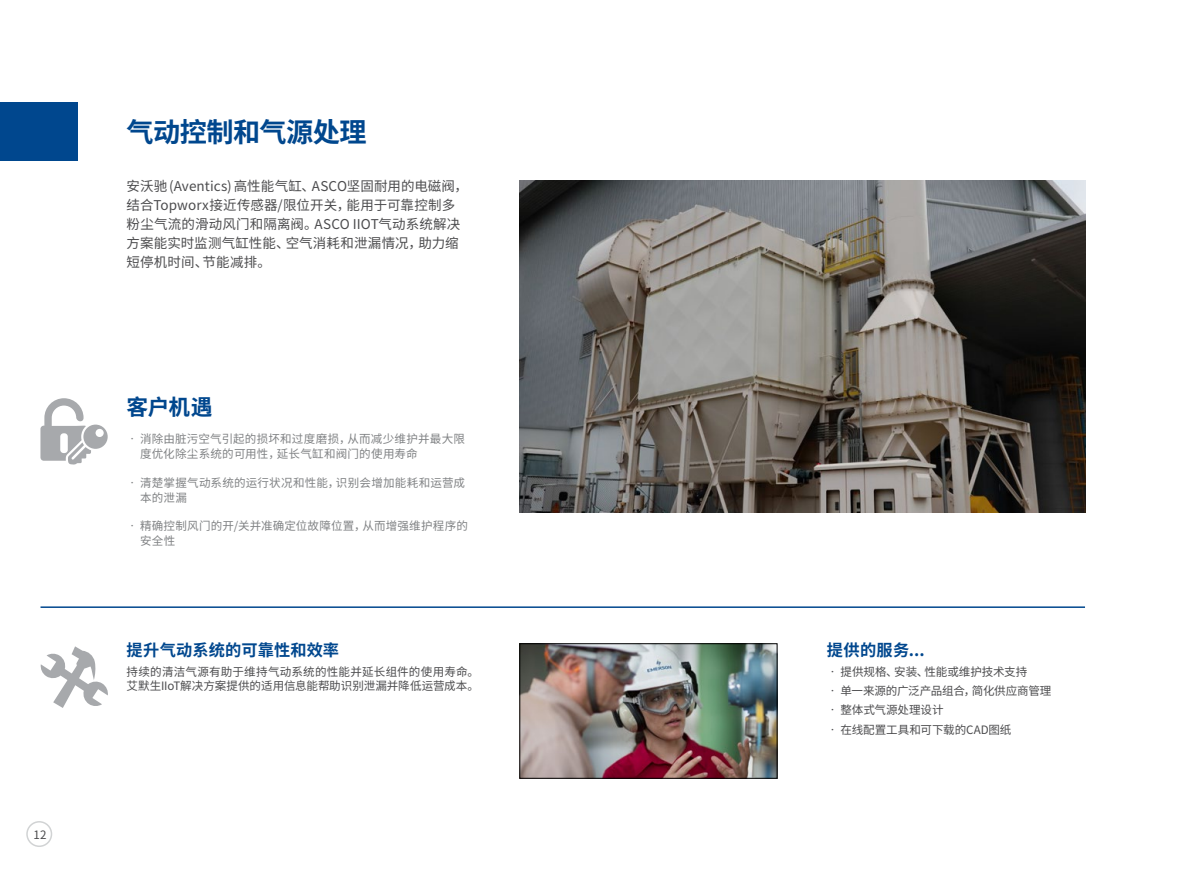
<style>
.page{position:relative;width:1187px;height:893px;background:#fff}
.page>*{position:absolute;margin:0;border:0;box-sizing:border-box;transform-origin:0 0}
.t1{font:700 27.15px "Noto Sans CJ Ksc";letter-spacing:-.02em;color:#00478e}
.SMALLEST{font:700 21.75px "Noto Sans CJ Ksc";color:#00478e}
.SMALLEST-2{font:700 16.2px "Noto Sans CJ Ksc";letter-spacing:.01em;color:#00478e}
.t2{font:13.5px/19px "Noto Sans CJ Ksc";letter-spacing:.01em;color:#4c4c4e}
.SMALLEST-3{font:11.55px/14.9px "Noto Sans CJ Ksc";letter-spacing:-.005em;color:#4c4c4e}
.SMALLEST-4{font:11.55px/14.9px "Noto Sans CJ Ksc";letter-spacing:.015em;color:#808284}
</style>
<div class="page">
<div style="left:26px;top:821px;width:26px;height:26px;border:2px solid #d1d3d4;border-radius:50%"></div>
<div style="left:0;top:102px;width:77px;height:58px;background:#00478e"></div>
<img style="left:519px;top:180px;width:565px;height:333px">
<svg style="left:40px;top:398px;width:68px;height:66px"></svg>
<hr style="left:40px;top:606px;width:1044px;height:2px;background:#00478e">
<svg style="left:41px;top:646px;width:67px;height:62px"></svg>
<img style="left:521px;top:645px;width:254px;height:132px">
<div style="left:519px;top:643px;width:258px;height:136px;border:1px solid #000"></div>
<p class="SMALLEST-3" style="left:33px;top:827px;width:15px">12</p>
<p class="t1" style="left:126px;top:117px;width:242px">气动控制和气源处理</p>
<p class="t2" style="left:126px;top:177px;width:343px">安沃驰 (Aventics) 高性能气缸、ASCO坚固耐用的电磁阀，结合Topworx接近传感器/限位开关，能用于可靠控制多粉尘气流的滑动风门和隔离阀。ASCO IIOT气动系统解决方案能实时监测气缸性能、空气消耗和泄漏情况，助力缩短停机时间、节能减排。</p>
<p class="SMALLEST" style="left:126px;top:395px;width:88px">客户机遇</p>
<p class="SMALLEST-4" style="left:140px;top:432px;width:326px;text-indent:-14px">• 消除由脏污空气引起的损坏和过度磨损，从而减少维护并最大限度优化除尘系统的可用性，延长气缸和阀门的使用寿命</p>
<p class="SMALLEST-4" style="left:140px;top:475px;width:326px;text-indent:-14px">• 清楚掌握气动系统的运行状况和性能，识别会增加能耗和运营成本的泄漏</p>
<p class="SMALLEST-4" style="left:140px;top:518px;width:329px;text-indent:-14px">• 精确控制风门的开/关并准确定位故障位置，从而增强维护程序的安全性</p>
<p class="SMALLEST-2" style="left:126px;top:641px;width:214px">提升气动系统的可靠性和效率</p>
<p class="SMALLEST-3" style="left:126px;top:664px;width:354px">持续的清洁气源有助于维持气动系统的性能并延长组件的使用寿命。艾默生IIoT解决方案提供的适用信息能帮助识别泄漏并降低运营成本。</p>
<p class="SMALLEST-2" style="left:826px;top:641px;width:99px">提供的服务...</p>
<p class="SMALLEST-3" style="left:826px;top:664px;width:202px">• 提供规格、安装、性能或维护技术支持</p>
<p class="SMALLEST-3" style="left:826px;top:684px;width:226px">• 单一来源的广泛产品组合，简化供应商管理</p>
<p class="SMALLEST-3" style="left:826px;top:703px;width:118px">• 整体式气源处理设计</p>
<p class="SMALLEST-3" style="left:826px;top:722px;width:186px">• 在线配置工具和可下载的CAD图纸</p>
</div>
